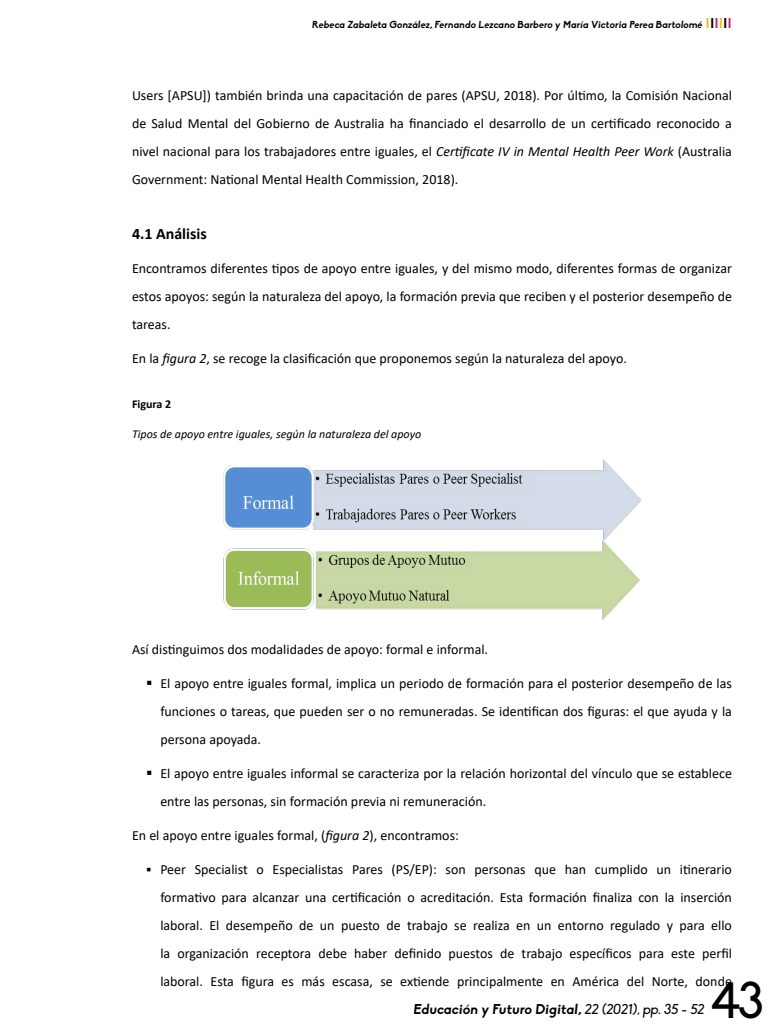
<style>
.page{position:relative;width:768px;height:1024px;background:#fff}
.page>*{position:absolute;margin:0;border:0;box-sizing:border-box;transform-origin:0 0}
.t1{font:50px "Biko";color:#000}
.t2{font:700 16px "Calibri";color:#000}
.t3{font:14px/28px "Calibri";color:#000;text-align:justify}
.t4{font:700 14px "Biko";color:#000}
.t5{font:italic 12px "Calibri";color:#000}
.t6{font:700 12px "Calibri";color:#000}
.t7{font:700 10px "Biko";color:#000}
.s1{font-size:14px;color:#ffb616}
.s2{font-size:14px}
.s3{font-size:14px;color:#ca2269}
.s4{font-style:italic}
.s5{font-weight:400}
</style>
<div class="page">
<img style="left:223px;top:459px;width:418px;height:161px">
<p class="t7" style="left:312px;top:19px;width:422px">Rebeca Zabaleta González, Fernando Lezcano Barbero y María Victoria Perea Bartolomé <span class="s1">I</span><span class="s2">I</span><span class="s3">I</span><span class="s1">I</span><span class="s2">I</span><span class="s3">I</span></p>
<p class="t3" style="left:132px;top:81px;width:601px">Users [APSU]) también brinda una capacitación de pares (APSU, 2018). Por último, la Comisión Nacional de Salud Mental del Gobierno de Australia ha financiado el desarrollo de un certificado reconocido a nivel nacional para los trabajadores entre iguales, el <span class="s4">Certificate IV in Mental Health Peer Work</span> (Australia Government: National Mental Health Commission, 2018).</p>
<p class="t2" style="left:132px;top:223px;width:76px">4.1 Análisis</p>
<p class="t3" style="left:132px;top:254px;width:602px">Encontramos diferentes tipos de apoyo entre iguales, y del mismo modo, diferentes formas de organizar estos apoyos: según la naturaleza del apoyo, la formación previa que reciben y el posterior desempeño de tareas.</p>
<p class="t3" style="left:132px;top:344px;width:496px">En la <span class="s4">figura 2</span>, se recoge la clasificación que proponemos según la naturaleza del apoyo.</p>
<p class="t6" style="left:132px;top:396px;width:41px">Figura 2</p>
<p class="t5" style="left:132px;top:426px;width:291px">Tipos de apoyo entre iguales, según la naturaleza del apoyo</p>
<p class="t3" style="left:132px;top:635px;width:358px">Así distinguimos dos modalidades de apoyo: formal e informal.</p>
<p class="t3" style="left:160px;top:669px;width:573px;text-indent:-14px">▪ El apoyo entre iguales formal, implica un periodo de formación para el posterior desempeño de las funciones o tareas, que pueden ser o no remuneradas. Se identifican dos figuras: el que ayuda y la persona apoyada.</p>
<p class="t3" style="left:160px;top:759px;width:573px;text-indent:-14px">▪ El apoyo entre iguales informal se caracteriza por la relación horizontal del vínculo que se establece entre las personas, sin formación previa ni remuneración.</p>
<p class="t3" style="left:132px;top:821px;width:328px">En el apoyo entre iguales formal, (<span class="s4">figura 2</span>), encontramos:</p>
<p class="t3" style="left:160px;top:855px;width:573px;text-indent:-14px">▪ Peer Specialist o Especialistas Pares (PS/EP): son personas que han cumplido un itinerario formativo para alcanzar una certificación o acreditación. Esta formación finaliza con la inserción laboral. El desempeño de un puesto de trabajo se realiza en un entorno regulado y para ello la organización receptora debe haber definido puestos de trabajo específicos para este perfil laboral. Esta figura es más escasa, se extiende principalmente en América del Norte, donde</p>
<p class="t1" style="left:711px;top:973px;width:53px">43</p>
<p class="t4" style="left:413px;top:1000px;width:294px">Educación y Futuro Digital, <span class="s5">22 (2021), pp. 35 - 52</span></p>
</div>
